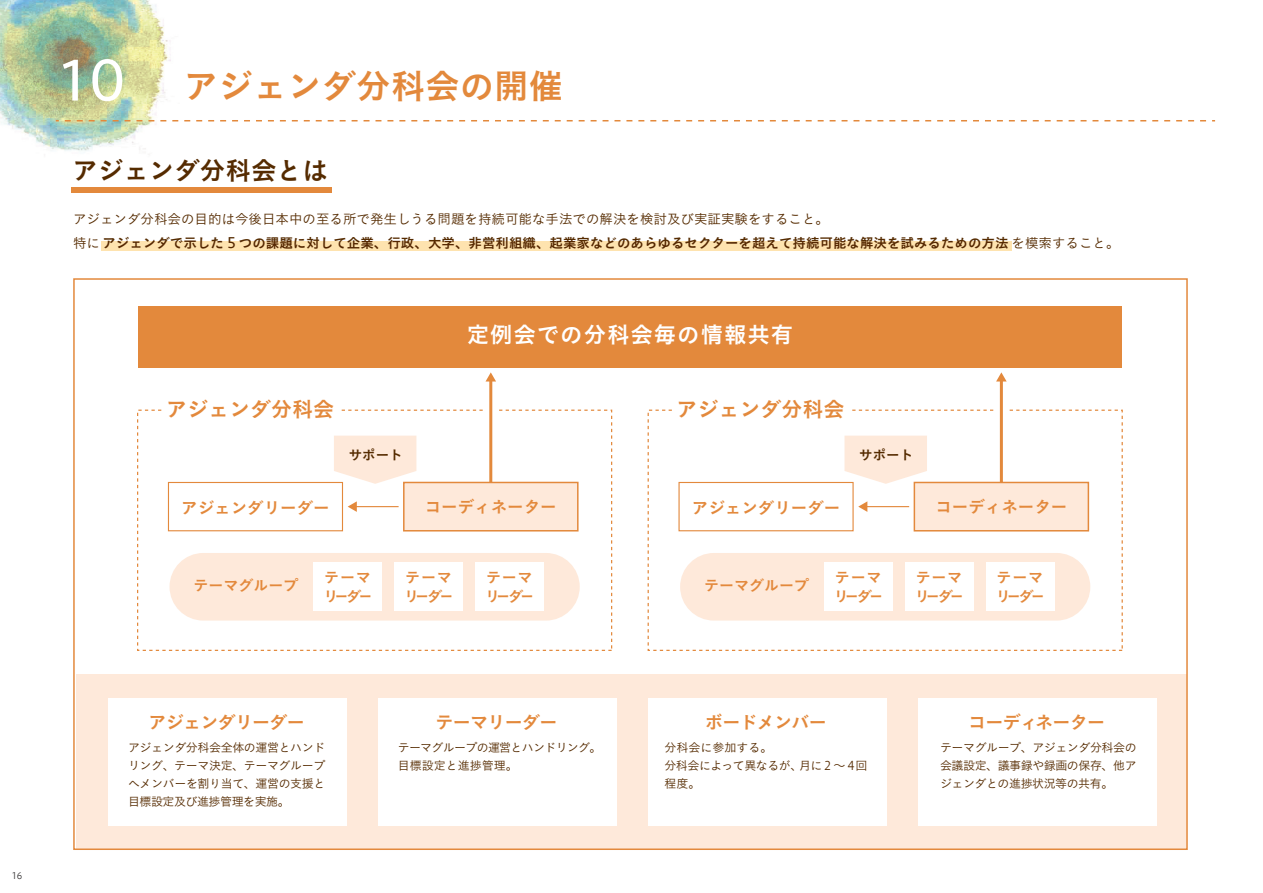
<style>
.page{position:relative;width:1263px;height:893px;background:#fff}
.page>*{position:absolute;margin:0;border:0;box-sizing:border-box;transform-origin:0 0}
.t1{font:34.5px "Koburina Go Std W6";color:#e3893c}
.t2{font:25.5px "Koburina Go Std W6";color:#552b00}
.t3{font:22.5px "Koburina Go Std W6";letter-spacing:.04em;color:#fff}
.t4{font:21px "Koburina Go Std W6";color:#e3893c}
.t5{font:18px "Koburina Go Std W6";letter-spacing:-.04em;color:#e3893c}
.t6{font:16.5px "Koburina Go Std W6";color:#e3893c}
.t7{font:15px/19.8px "Koburina Go Std W6";color:#e3893c}
.t8{font:13.5px "Koburina Go Std W6";color:#552b00}
.t9{font:13.5px "Koburina Go Std W3";color:#552b00}
.t10{font:12px/18px "Koburina Go Std W3";letter-spacing:-.04em;color:#552b00;text-align:justify}
.t11{font:12px/18px "Koburina Go Std W3";letter-spacing:-.06em;color:#552b00}
.t12{font:300 10.2px "Seravek";color:#312f30}
.s1{font-family:"Seravek";font-size:61.2px;color:#fff}
.s2{font-family:"Koburina Go Std W3"}
.s3{font-family:"Seravek";font-size:16.2px}
.s4{font-family:"Seravek";font-weight:300;font-size:13.65px}
</style>
<div class="page">
<img style="left:0;top:0;width:179px;height:151px">
<svg style="left:65px;top:120px;width:1150px;height:1px"></svg>
<div style="left:137px;top:410px;width:475px;height:241px;border:1px dashed #e3893c"></div>
<div style="left:163px;top:394px;width:177px;height:32px;background:#fff"></div>
<div style="left:485px;top:396px;width:12px;height:32px;background:#fff"></div>
<div style="left:138px;top:306px;width:984px;height:61px;background:#e3893c"></div>
<div style="left:77px;top:674px;width:1110px;height:175px;background:#fee9da"></div>
<div style="left:72px;top:187px;width:260px;height:6px;background:#e3893c"></div>
<div style="left:108px;top:698px;width:238px;height:128px;background:#fff"></div>
<div style="left:378px;top:698px;width:238px;height:128px;background:#fff"></div>
<div style="left:648px;top:698px;width:238px;height:128px;background:#fff"></div>
<div style="left:918px;top:698px;width:239px;height:128px;background:#fff"></div>
<svg style="left:348px;top:501px;width:9px;height:11px"></svg>
<hr style="left:352px;top:506px;width:47px;height:1px;background:#e3893c">
<svg style="left:486px;top:372px;width:10px;height:9px"></svg>
<hr style="left:489px;top:376px;width:3px;height:111px;background:#e3893c">
<div style="left:403px;top:482px;width:175px;height:49px;background:#fee9da;border:2px solid #e3893c"></div>
<div style="left:168px;top:482px;width:175px;height:49px;background:#fff;border:1px solid #e3893c"></div>
<div style="left:170px;top:553px;width:410px;height:68px;background:#fee9da;border-radius:34px"></div>
<div style="left:314px;top:563px;width:68px;height:48px;background:#fff"></div>
<div style="left:394px;top:563px;width:69px;height:48px;background:#fff"></div>
<div style="left:475px;top:563px;width:69px;height:48px;background:#fff"></div>
<svg style="left:334px;top:436px;width:82px;height:48px;background:#fdeadd"></svg>
<div style="left:648px;top:410px;width:475px;height:241px;border:1px dashed #e3893c"></div>
<div style="left:674px;top:394px;width:176px;height:32px;background:#fff"></div>
<svg style="left:996px;top:396px;width:11px;height:32px"></svg>
<svg style="left:858px;top:501px;width:9px;height:11px"></svg>
<hr style="left:862px;top:506px;width:47px;height:1px;background:#e3893c">
<svg style="left:996px;top:372px;width:11px;height:9px"></svg>
<hr style="left:1000px;top:376px;width:3px;height:111px;background:#e3893c">
<div style="left:914px;top:482px;width:175px;height:49px;background:#fee9da;border:2px solid #e3893c"></div>
<div style="left:678px;top:482px;width:176px;height:49px;background:#fff;border:1px solid #e3893c"></div>
<div style="left:680px;top:553px;width:410px;height:68px;background:#fee9da;border-radius:34px"></div>
<div style="left:824px;top:563px;width:69px;height:48px;background:#fff"></div>
<div style="left:905px;top:563px;width:68px;height:48px;background:#fff"></div>
<div style="left:986px;top:563px;width:68px;height:48px;background:#fff"></div>
<svg style="left:844px;top:436px;width:83px;height:48px;background:#fdebdd"></svg>
<div style="left:101px;top:242px;width:910px;height:9px;background:#fee3af"></div>
<h1 class="t1" style="left:62px;top:59px;width:503px"><span class="s1">10</span> アジェンダ分科会の開催</h1>
<h2 class="t2" style="left:72px;top:151px;width:256px">アジェンダ分科会とは</h2>
<p class="t9" style="left:73px;top:209px;width:757px">アジェンダ分科会の目的は今後日本中の至る所で発生しうる問題を持続可能な手法での解決を検討及び実証実験をすること。</p>
<p class="t8" style="left:73px;top:232px;width:1048px"><span class="s2">特に</span>アジェンダで示した <span class="s3">5</span> つの課題に対して企業、行政、大学、非営利組織、起業家などのあらゆるセクターを超えて持続可能な解決を試みるための方法<span class="s2">を模索すること。</span></p>
<h3 class="t4" style="left:166px;top:393px;width:170px">アジェンダ分科会</h3>
<p class="t8" style="left:349px;top:444px;width:56px">サポート</p>
<h3 class="t3" style="left:467px;top:317px;width:328px">定例会での分科会毎の情報共有</h3>
<h3 class="t4" style="left:677px;top:393px;width:169px">アジェンダ分科会</h3>
<p class="t8" style="left:859px;top:444px;width:55px">サポート</p>
<h3 class="t6" style="left:181px;top:495px;width:150px">アジェンダリーダー</h3>
<h3 class="t6" style="left:425px;top:494px;width:133px">コーディネーター</h3>
<h3 class="t6" style="left:692px;top:495px;width:150px">アジェンダリーダー</h3>
<h3 class="t6" style="left:935px;top:494px;width:133px">コーディネーター</h3>
<p class="t7" style="left:193px;top:576px;width:106px">テーマグループ</p>
<p class="t7" style="left:323px;top:567px;width:50px">テーマリーダー</p>
<p class="t7" style="left:404px;top:567px;width:50px">テーマリーダー</p>
<p class="t7" style="left:485px;top:567px;width:50px">テーマリーダー</p>
<p class="t7" style="left:704px;top:576px;width:107px">テーマグループ</p>
<p class="t7" style="left:834px;top:567px;width:50px">テーマリーダー</p>
<p class="t7" style="left:915px;top:567px;width:50px">テーマリーダー</p>
<p class="t7" style="left:996px;top:567px;width:50px">テーマリーダー</p>
<p class="t12" style="left:12px;top:870px;width:11px">16</p>
<h3 class="t5" style="left:149px;top:709px;width:158px">アジェンダリーダー</h3>
<p class="t10" style="left:128px;top:738px;width:199px">アジェンダ分科会全体の運営とハンドリング、テーマ決定、テーマグループへメンバーを割り当て、運営の支援と目標設定及び進捗管理を実施。</p>
<h3 class="t5" style="left:436px;top:709px;width:123px">テーマリーダー</h3>
<h3 class="t5" style="left:705px;top:709px;width:123px">ボードメンバー</h3>
<h3 class="t5" style="left:968px;top:709px;width:138px">コーディネーター</h3>
<p class="t11" style="left:398px;top:738px;width:205px">テーマグループの運営とハンドリング。目標設定と進捗管理。</p>
<p class="t10" style="left:664px;top:738px;width:204px;text-align:left">分科会に参加する。<br>分科会によって異なるが、月に <span class="s4">2</span> ～<span class="s4">4</span>回程度。</p>
<p class="t10" style="left:940px;top:738px;width:198px">テーマグループ、アジェンダ分科会の会議設定、議事録や録画の保存、他アジェンダとの進捗状況等の共有。</p>
</div>
